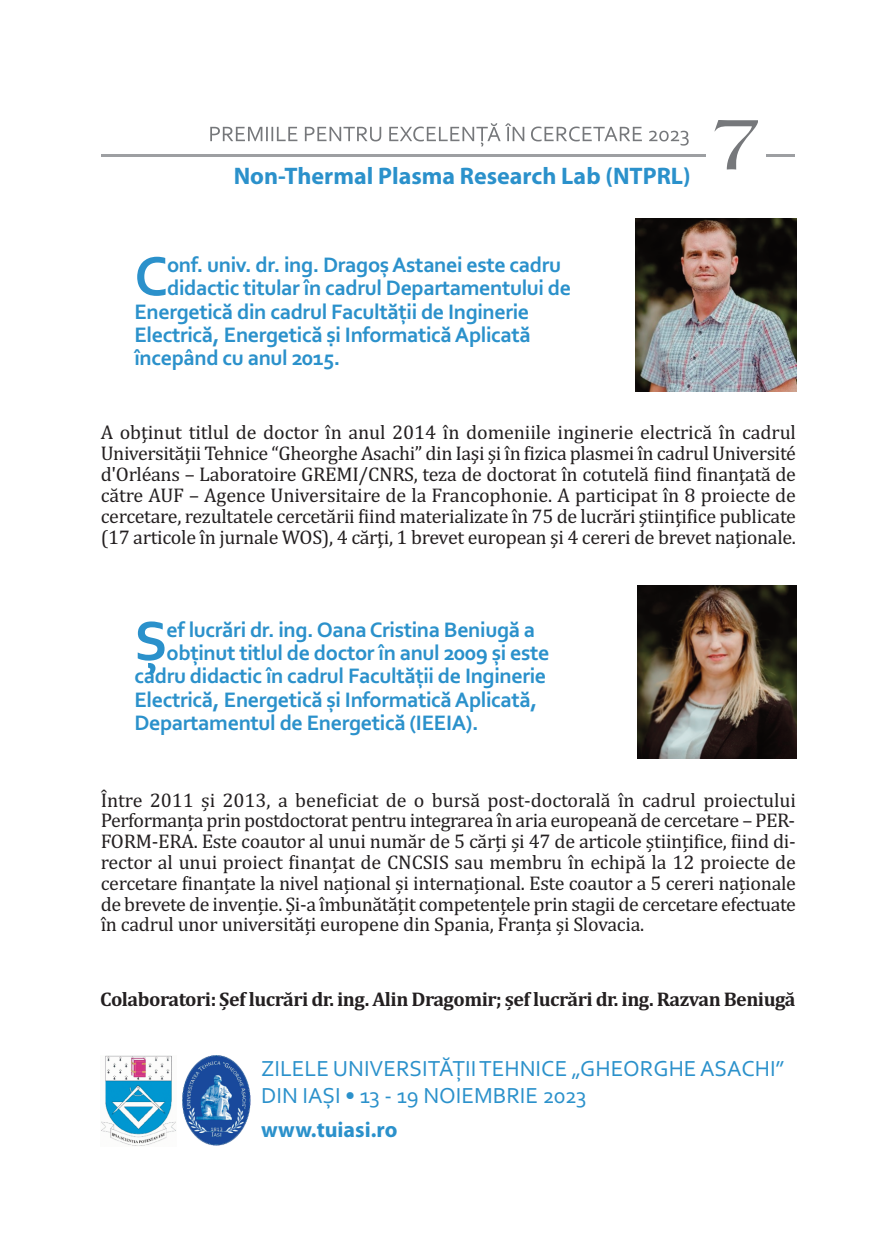
<style>
.page{position:relative;width:896px;height:1248px;background:#fff}
.page>*{position:absolute;margin:0;border:0;box-sizing:border-box;transform-origin:0 0}
.t1{font:700 57.8px "Corbel";color:#2b91cb}
.t2{font:700 24px "Myriad Pro";color:#2b91cb}
.t3{font:22.8px/27.4px "Corbel";color:#2b91cb}
.t4{font:700 22px "Corbel";letter-spacing:-.015em;color:#2b91cb}
.t5{font:700 22px "Myriad Pro";color:#2b91cb}
.t6{font:20px/20.8px "Cambria";letter-spacing:-.015em;color:#231f20;text-align:justify}
.t7{font:700 20px "Cambria";letter-spacing:-.025em;color:#231f20}
</style>
<div class="page">
<hr style="left:101px;top:154px;width:694px;height:3px;background:#9d9fa2">
<div style="left:706px;top:100px;width:60px;height:96px;background:#fff"></div>
<svg style="left:714px;top:120px;width:44px;height:49px"></svg>
<svg style="left:210px;top:127px;width:202px;height:14px"></svg>
<img style="left:101px;top:1055px;width:75px;height:91px">
<img style="left:182px;top:1055px;width:68px;height:90px">
<img style="left:635px;top:218px;width:161px;height:173px">
<img style="left:637px;top:585px;width:159px;height:173px">
<p class="t2" style="left:234px;top:167px;width:458px">Non-Thermal Plasma Research Lab (NTPRL)</p>
<h1 class="t1" style="left:134px;top:241px;width:35px">C</h1>
<p class="t4" style="left:167px;top:251px;width:396px">onf. univ. dr. ing. DragoșAstanei este cadru</p>
<p class="t4" style="left:167px;top:275px;width:405px">didactic titular în cadrul Departamentului de</p>
<p class="t4" style="left:134px;top:298px;width:396px">Energetică din cadrul Facultății de Inginerie</p>
<p class="t4" style="left:134px;top:321px;width:398px">Electrică, Energetică ṣi InformaticăAplicată</p>
<p class="t4" style="left:134px;top:345px;width:207px">începând cu anul 2015.</p>
<p class="t6" style="left:101px;top:422px;width:697px">A obţinut titlul de doctor în anul 2014 în domeniile inginerie electrică în cadrul Universităţii Tehnice “Gheorghe Asachi” din Iaşi şi în fizica plasmei în cadrul Université d'Orléans – Laboratoire GREMI/CNRS, teza de doctorat în cotutelă fiind finanţată de către AUF – Agence Universitaire de la Francophonie. A participat în 8 proiecte de cercetare, rezultatele cercetării fiind materializate în 75 de lucrări ştiinţifice publicate (17 articole în jurnale WOS), 4 cărţi, 1 brevet european şi 4 cereri de brevet naţionale.</p>
<h1 class="t1" style="left:134px;top:606px;width:35px">Ș</h1>
<p class="t4" style="left:167px;top:616px;width:370px">ef lucrări dr. ing.OanaCristina Beniugă a</p>
<p class="t4" style="left:167px;top:639px;width:384px">obținut titlul de doctor în anul 2009 și este</p>
<p class="t4" style="left:134px;top:662px;width:413px">cadru didactic în cadrul Facultății de Inginerie</p>
<p class="t4" style="left:134px;top:686px;width:405px">Electrică, Energetică și InformaticăAplicată,</p>
<p class="t4" style="left:134px;top:709px;width:346px">Departamentul de Energetică (IEEIA).</p>
<p class="t6" style="left:101px;top:789px;width:697px">Între 2011 și 2013, a beneficiat de o bursă post-doctorală în cadrul proiectului Performanța prin postdoctorat pentru integrarea în aria europeană de cercetare – PER-FORM-ERA. Este coautor al unui număr de 5 cărți și 47 de articole științifice, fiind di&shy;rector al unui proiect finanțat de CNCSIS sau membru în echipă la 12 proiecte de cercetare finanțate la nivel național și internațional. Este coautor a 5 cereri naționale de brevete de invenție. Și-a îmbunătățit competențele prin stagii de cercetare efectuate în cadrul unor universități europene din Spania, Franța și Slovacia.</p>
<p class="t7" style="left:100px;top:987px;width:697px">Colaboratori: Șef lucrări dr. ing. Alin Dragomir; șef lucrări dr. ing. Razvan Beniugă</p>
<p class="t3" style="left:261px;top:1054px;width:525px">ZILELE UNIVERSITĂȚIITEHNICE „GHEORGHE ASACHI”<br>DIN IAȘI • 13 - 19 NOIEMBRIE 2023</p>
<p class="t5" style="left:261px;top:1121px;width:138px">www.tuiasi.ro</p>
</div>
